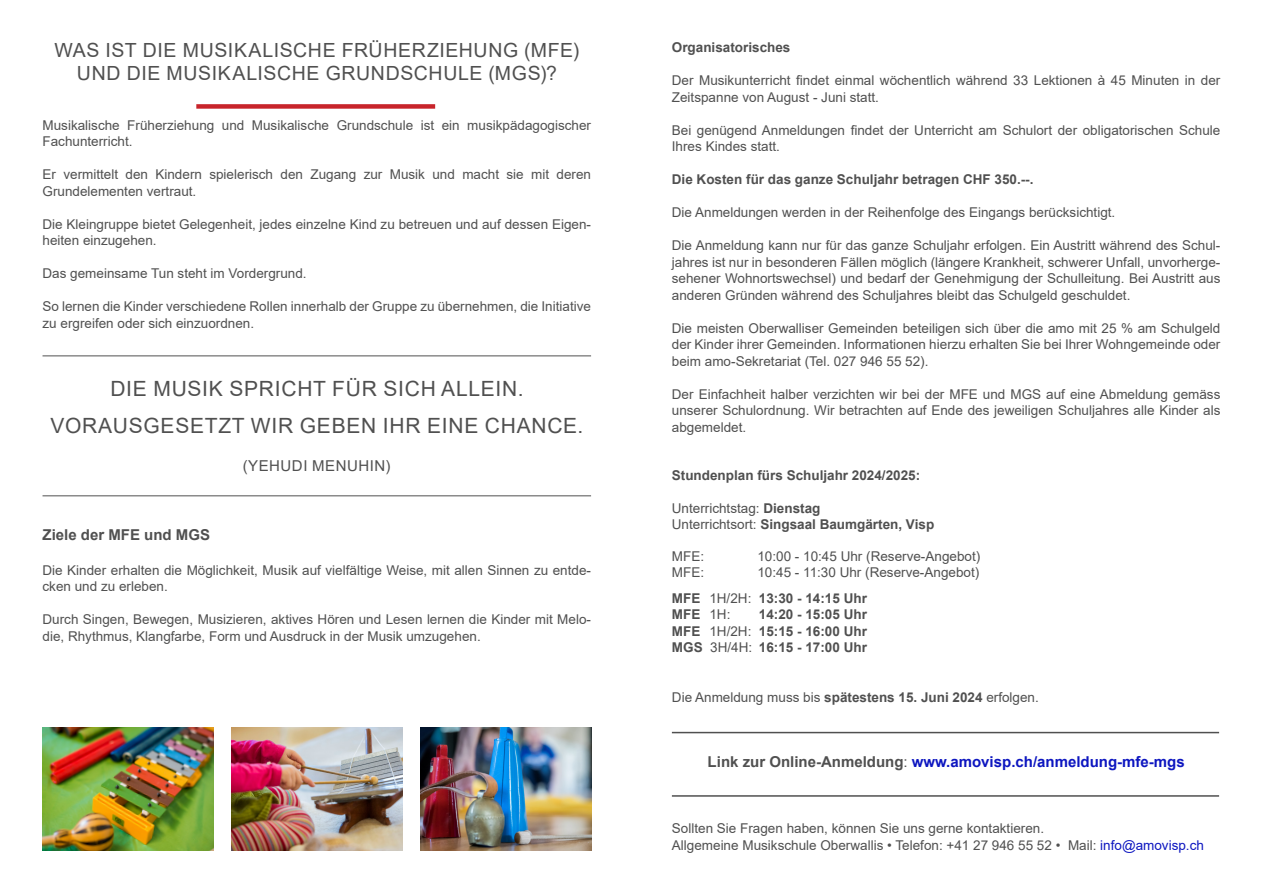
<style>
.page{position:relative;width:1263px;height:893px;background:#fff}
.page>*{position:absolute;margin:0;border:0;box-sizing:border-box;transform-origin:0 0}
.t1{font:21px/37.5px "Arial";letter-spacing:.035em;color:#505050;text-align:center}
.t2{font:19.5px/23.4px "Arial";letter-spacing:.03em;color:#505050;text-align:center}
.t3{font:700 15px "Arial";color:#0d16c0}
.t4{font:700 15px "Arial";color:#505050}
.t5{font:15px "Arial";letter-spacing:.035em;color:#505050}
.t6{font:13.5px/16.5px "Arial";color:#505050}
.t7{font:700 13.5px/16.5px "Arial";color:#505050}
.s1{font-weight:400}
.s2{font-weight:700}
.s3{color:#505050}
.s4{font-weight:400;color:#505050}
.s5{color:#0d16c0}
</style>
<div class="page">
<div style="left:196px;top:104px;width:239px;height:5px;background:#c8242b"></div>
<hr style="left:43px;top:356px;width:548px;height:1px;background:#505050">
<hr style="left:43px;top:496px;width:548px;height:1px;background:#505050">
<img style="left:43px;top:728px;width:170px;height:122px">
<img style="left:231px;top:728px;width:171px;height:122px">
<img style="left:420px;top:728px;width:171px;height:122px">
<hr style="left:672px;top:795px;width:547px;height:2px;background:#505050">
<hr style="left:672px;top:732px;width:547px;height:1px;background:#505050">
<h2 class="t2" style="left:55px;top:38px;width:526px">WAS IST DIE MUSIKALISCHE FRÜHERZIEHUNG (MFE)<br>UND DIE MUSIKALISCHE GRUNDSCHULE (MGS)?</h2>
<p class="t6" style="left:43px;top:117px;width:550px">Musikalische Früherziehung und Musikalische Grundschule ist ein musikpädagogischer<br>Fachunterricht.</p>
<p class="t6" style="left:43px;top:166px;width:550px">Er vermittelt den Kindern spielerisch den Zugang zur Musik und macht sie mit deren<br>Grundelementen vertraut.</p>
<p class="t6" style="left:43px;top:216px;width:550px">Die Kleingruppe bietet Gelegenheit, jedes einzelne Kind zu betreuen und auf dessen Eigen&shy;heiten einzugehen.</p>
<p class="t6" style="left:43px;top:265px;width:266px">Das gemeinsame Tun steht im Vordergrund.</p>
<p class="t6" style="left:43px;top:298px;width:550px">So lernen die Kinder verschiedene Rollen innerhalb der Gruppe zu übernehmen, die Initiative zu ergreifen oder sich einzuordnen.</p>
<h1 class="t1" style="left:50px;top:369px;width:534px">DIE MUSIK SPRICHT FÜR SICH ALLEIN.<br>VORAUSGESETZT WIR GEBEN IHR EINE CHANCE.</h1>
<p class="t5" style="left:243px;top:455px;width:149px">(YEHUDI MENUHIN)</p>
<p class="t4" style="left:43px;top:524px;width:169px">Ziele der MFE und MGS</p>
<p class="t6" style="left:43px;top:562px;width:550px">Die Kinder erhalten die Möglichkeit, Musik auf vielfältige Weise, mit allen Sinnen zu entde&shy;cken und zu erleben.</p>
<p class="t6" style="left:43px;top:611px;width:550px">Durch Singen, Bewegen, Musizieren, aktives Hören und Lesen lernen die Kinder mit Melo&shy;die, Rhythmus, Klangfarbe, Form und Ausdruck in der Musik umzugehen.</p>
<p class="t7" style="left:672px;top:40px;width:120px">Organisatorisches</p>
<p class="t6" style="left:672px;top:72px;width:550px">Der Musikunterricht findet einmal wöchentlich während 33 Lektionen à 45 Minuten in der<br>Zeitspanne von August - Juni statt.</p>
<p class="t6" style="left:672px;top:121px;width:550px">Bei genügend Anmeldungen findet der Unterricht am Schulort der obligatorischen Schule<br>Ihres Kindes statt.</p>
<p class="t7" style="left:672px;top:171px;width:363px">Die Kosten für das ganze Schuljahr betragen CHF 350.--.</p>
<p class="t6" style="left:672px;top:204px;width:445px">Die Anmeldungen werden in der Reihenfolge des Eingangs berücksichtigt.</p>
<p class="t6" style="left:672px;top:237px;width:550px;text-align:justify">Die Anmeldung kann nur für das ganze Schuljahr erfolgen. Ein Austritt während des Schul&shy;jahres ist nur in besonderen Fällen möglich (längere Krankheit, schwerer Unfall, unvorherge&shy;sehener Wohnortswechsel) und bedarf der Genehmigung der Schulleitung. Bei Austritt aus anderen Gründen während des Schuljahres bleibt das Schulgeld geschuldet.</p>
<p class="t6" style="left:672px;top:319px;width:550px;text-align:justify">Die meisten Oberwalliser Gemeinden beteiligen sich über die amo mit 25 % am Schulgeld der Kinder ihrer Gemeinden. Informationen hierzu erhalten Sie bei Ihrer Wohngemeinde oder beim amo-Sekretariat (Tel. 027 946 55 52).</p>
<p class="t6" style="left:672px;top:385px;width:550px;text-align:justify">Der Einfachheit halber verzichten wir bei der MFE und MGS auf eine Abmeldung gemäss unserer Schulordnung. Wir betrachten auf Ende des jeweiligen Schuljahres alle Kinder als abgemeldet.</p>
<p class="t7" style="left:672px;top:467px;width:250px">Stundenplan fürs Schuljahr 2024/2025:</p>
<p class="t7" style="left:672px;top:500px;width:264px"><span class="s1">Unterrichtstag:</span> Dienstag<br><span class="s1">Unterrichtsort:</span> Singsaal Baumgärten, Visp</p>
<p class="t6" style="left:672px;top:548px;width:34px">MFE:</p>
<p class="t6" style="left:757px;top:548px;width:224px">10:00 - 10:45 Uhr (Reserve-Angebot)</p>
<p class="t6" style="left:672px;top:564px;width:34px">MFE:</p>
<p class="t6" style="left:672px;top:560px;width:309px;line-height:25.5px;text-indent:85px">10:45 - 11:30 Uhr (Reserve-Angebot)<br><span class="s2">MFE</span> 1H/2H: <span class="s2">13:30 - 14:15 Uhr</span></p>
<p class="t7" style="left:672px;top:606px;width:60px">MFE <span class="s1">1H:</span></p>
<p class="t7" style="left:672px;top:606px;width:197px;text-align:justify;text-indent:87px">14:20 - 15:05 Uhr MFE <span class="s1">1H/2H:</span> 15:15 - 16:00 Uhr MGS <span class="s1">3H/4H:</span> 16:15 - 17:00 Uhr</p>
<p class="t6" style="left:672px;top:689px;width:368px">Die Anmeldung muss bis <span class="s2">spätestens 15. Juni 2024</span> erfolgen.</p>
<p class="t3" style="left:708px;top:751px;width:478px"><span class="s3">Link zur Online-Anmeldung</span><span class="s4">:</span> www.amovisp.ch/anmeldung-mfe-mgs</p>
<p class="t6" style="left:672px;top:820px;width:534px">Sollten Sie Fragen haben, können Sie uns gerne kontaktieren.<br>Allgemeine Musikschule Oberwallis • Telefon: +41 27 946 55 52 • Mail: <span class="s5">info@amovisp.ch</span></p>
</div>
